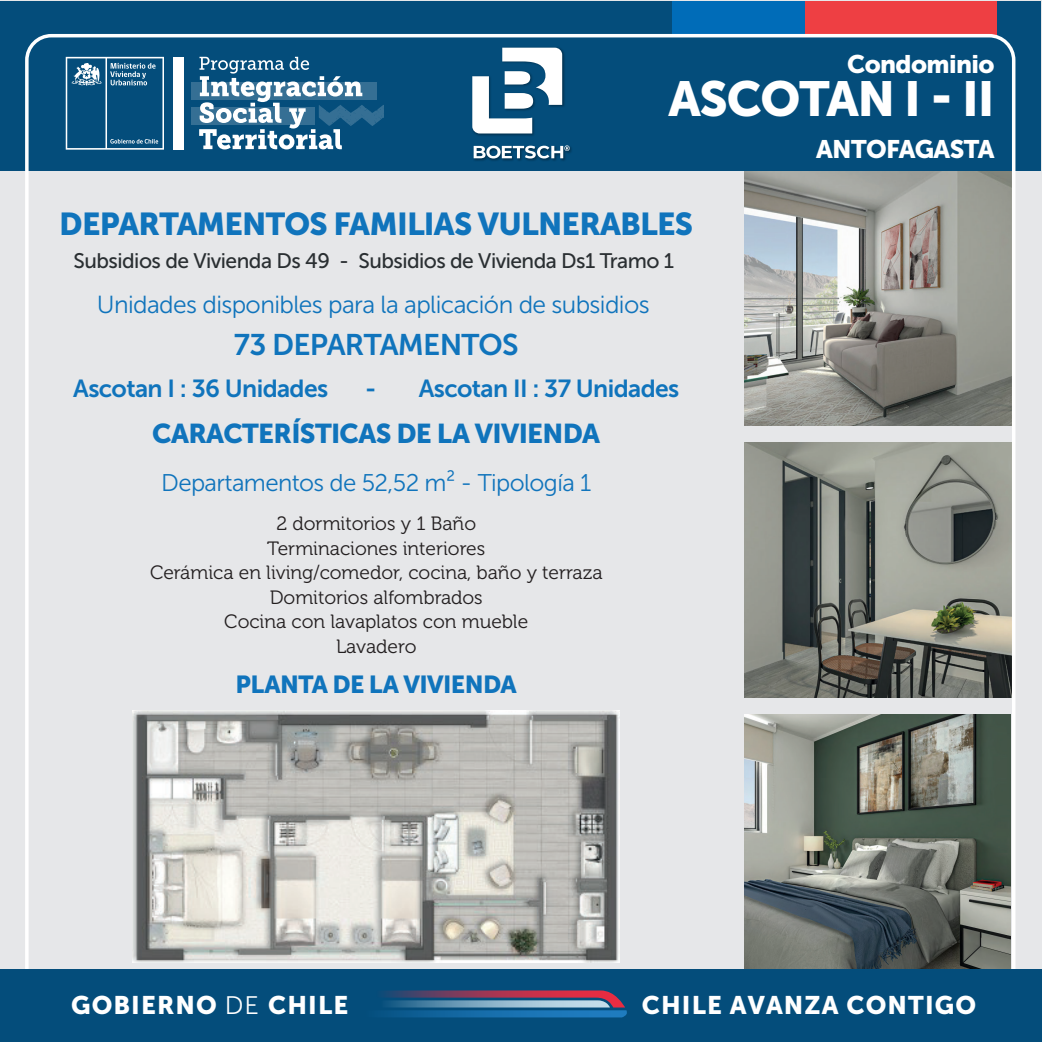
<style>
.page{position:relative;width:1042px;height:1042px;background:#e6e7e9}
.page>*{position:absolute;margin:0;border:0;box-sizing:border-box;transform-origin:0 0}
.t1{font:49px "Museo Sans 900";letter-spacing:-.025em;color:#fff}
.t2{font:31.5px "Museo Sans 900";letter-spacing:-.025em;color:#1074bc}
.t3{font:29.75px "Museo Sans 700";letter-spacing:-.025em;color:#1074bc}
.t4{font:27.12px "Museo Sans 900";letter-spacing:-.025em;color:#1074bc}
.t5{font:25.38px "Museo Sans 900";letter-spacing:.045em;color:#fff}
.t6{font:25.2px "Museo Sans 900";letter-spacing:-.025em;color:#fff}
.t7{font:24.68px "Museo Sans 300";letter-spacing:-.025em;color:#1074bc}
.t8{font:24.68px "Museo Sans 700";letter-spacing:-.025em;color:#1074bc}
.t9{font:24.5px "Museo Sans 900";letter-spacing:-.025em;color:#1074bc}
.t10{font:24.15px "Museo Sans 300";letter-spacing:-.025em;color:#1074bc}
.t11{font:21px "Museo Sans 500";letter-spacing:-.025em;color:#2a2f32}
.t12{font:19.25px/24.5px "Museo 300";color:#231f20;text-align:center}
.s1{font-family:"Museo Sans 300"}
</style>
<div class="page">
<img style="left:745px;top:443px;width:265px;height:255px">
<img style="left:745px;top:170px;width:265px;height:255px">
<img style="left:744px;top:715px;width:266px;height:254px">
<div style="left:0;top:1px;width:1041px;height:169px;background:#044d7b"></div>
<div style="left:191px;top:82px;width:186px;height:17px;background:#356f94"></div>
<div style="left:191px;top:107px;width:124px;height:18px;background:#356f94"></div>
<svg style="left:66px;top:57px;width:98px;height:93px"></svg>
<div style="left:174px;top:57px;width:10px;height:93px;background:#fff"></div>
<svg style="left:199px;top:57px;width:184px;height:92px"></svg>
<img style="left:133px;top:711px;width:486px;height:252px">
<img style="left:473px;top:47px;width:99px;height:114px">
<svg style="left:472px;top:48px;width:90px;height:85px"></svg>
<svg style="left:474px;top:145px;width:96px;height:13px"></svg>
<div style="left:805px;top:1px;width:191px;height:35px;background:#ee3f43"></div>
<div style="left:672px;top:1px;width:133px;height:35px;background:#006cb8"></div>
<div style="left:0;top:969px;width:1041px;height:73px;background:#044d7b"></div>
<svg style="left:382px;top:990px;width:245px;height:27px"></svg>
<h3 class="t6" style="left:847px;top:50px;width:149px">Condominio</h3>
<h1 class="t1" style="left:668px;top:71px;width:327px">ASCOTAN I - II</h1>
<h3 class="t6" style="left:816px;top:135px;width:180px">ANTOFAGASTA</h3>
<h2 class="t2" style="left:59px;top:206px;width:635px">DEPARTAMENTOS FAMILIAS VULNERABLES</h2>
<p class="t11" style="left:74px;top:250px;width:602px">Subsidios de Vivienda Ds 49 - Subsidios de Vivienda Ds1 Tramo 1</p>
<p class="t7" style="left:97px;top:291px;width:554px">Unidades disponibles para la aplicación de subsidios</p>
<h3 class="t3" style="left:234px;top:328px;width:286px">73 DEPARTAMENTOS</h3>
<p class="t8" style="left:73px;top:375px;width:256px">Ascotan I : 36 Unidades</p>
<p class="t8" style="left:365px;top:375px;width:315px">- Ascotan II : 37 Unidades</p>
<h3 class="t4" style="left:152px;top:418px;width:449px">CARACTERÍSTICAS DE LA VIVIENDA</h3>
<p class="t10" style="left:161px;top:470px;width:432px">Departamentos de 52,52 m² - Tipología 1</p>
<p class="t12" style="left:150px;top:512px;width:454px">2 dormitorios y 1 Baño<br>Terminaciones interiores<br>Cerámica en living/comedor, cocina, baño y terraza<br>Domitorios alfombrados<br>Cocina con lavaplatos con mueble<br>Lavadero</p>
<p class="t9" style="left:236px;top:671px;width:283px">PLANTA DE LA VIVIENDA</p>
<h3 class="t5" style="left:71px;top:990px;width:279px">GOBIERNO <span class="s1">DE</span> CHILE</h3>
<h3 class="t5" style="left:642px;top:990px;width:336px">CHILE AVANZA CONTIGO</h3>
</div>
